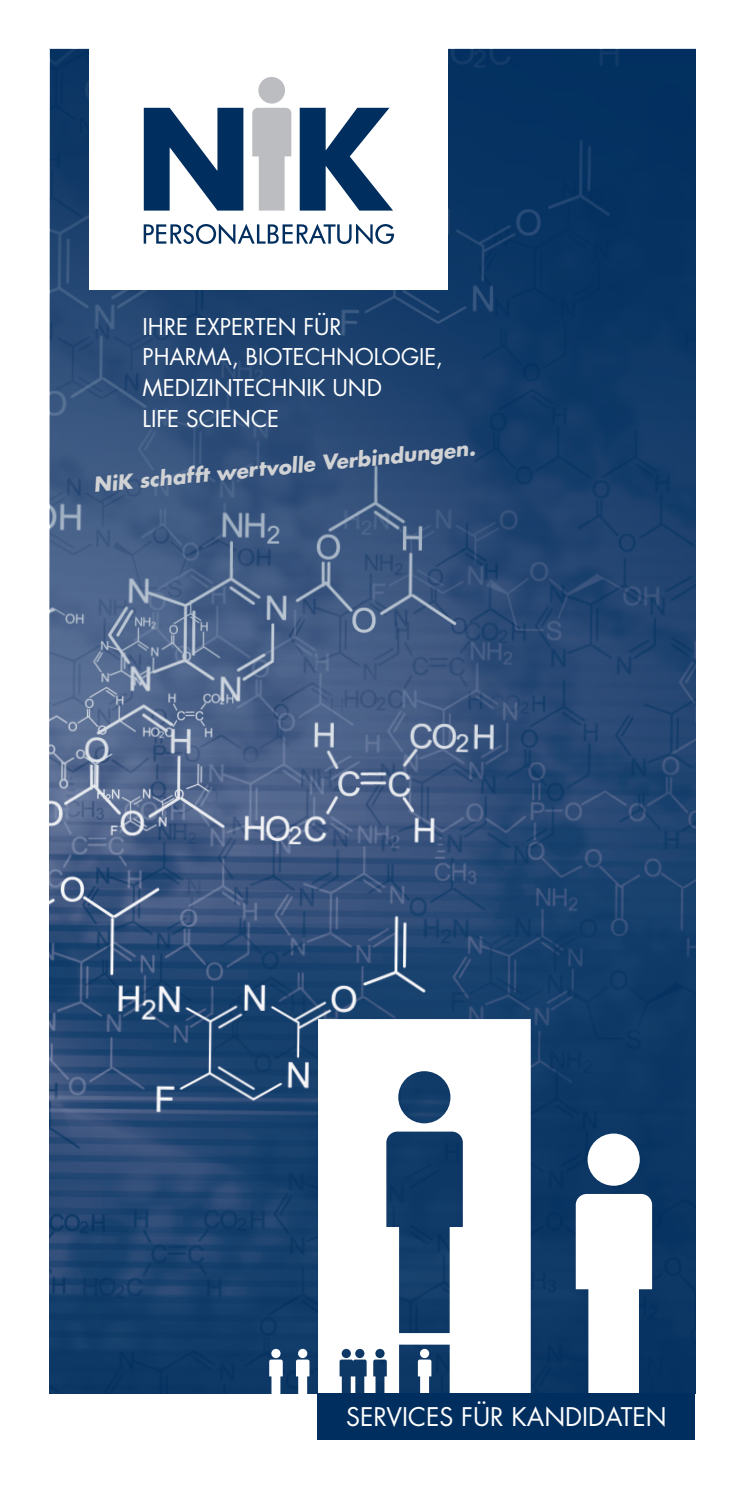
<style>
.page{position:relative;width:745px;height:1489px;background:#fff}
.page>*{position:absolute;margin:0;border:0;box-sizing:border-box;transform-origin:0 0}
.t1{font:25px "Futura";color:#fff}
.t2{font:22.5px/31px "Futura";color:#fff}
.t3{font:italic 700 20px "Futura";color:#d1d2d4}
</style>
<div class="page">
<img style="left:50px;top:49px;width:644px;height:1343px">
<div style="left:89px;top:0;width:359px;height:290px;background:#fff"></div>
<svg style="left:144px;top:224px;width:250px;height:20px"></svg>
<div style="left:258px;top:77px;width:27px;height:27px;background:#bcbdc0;border-radius:50%"></div>
<svg style="left:144px;top:108px;width:99px;height:102px"></svg>
<svg style="left:299px;top:108px;width:94px;height:102px"></svg>
<svg style="left:252px;top:108px;width:39px;height:102px"></svg>
<svg style="left:318px;top:1019px;width:212px;height:374px"></svg>
<div style="left:587px;top:1133px;width:52px;height:52px;background:#fff;border-radius:50%"></div>
<svg style="left:575px;top:1193px;width:76px;height:200px"></svg>
<div style="left:298px;top:1348px;width:9px;height:9px;background:#fff;border-radius:50%"></div>
<svg style="left:269px;top:1359px;width:13px;height:35px"></svg>
<svg style="left:296px;top:1359px;width:13px;height:35px"></svg>
<div style="left:271px;top:1348px;width:9px;height:9px;background:#fff;border-radius:50%"></div>
<div style="left:317px;top:1393px;width:377px;height:46px;background:#002e5e"></div>
<p class="t2" style="left:142px;top:310px;width:302px">IHRE EXPERTEN FÜR<br>PHARMA, BIOTECHNOLOGI E,<br>MEDIZINTECHNIK UND<br>LIFE SCIENCE</p>
<p class="t3" style="left:92px;top:472px;width:385px;rotate:-6deg">NiK schafft wertvolle Verbindungen.</p>
<p class="t1" style="left:346px;top:1399px;width:130px">SERVICES FÜR</p>
<p class="t1" style="left:511px;top:1399px;width:156px">KANDI DATEN</p>
</div>
